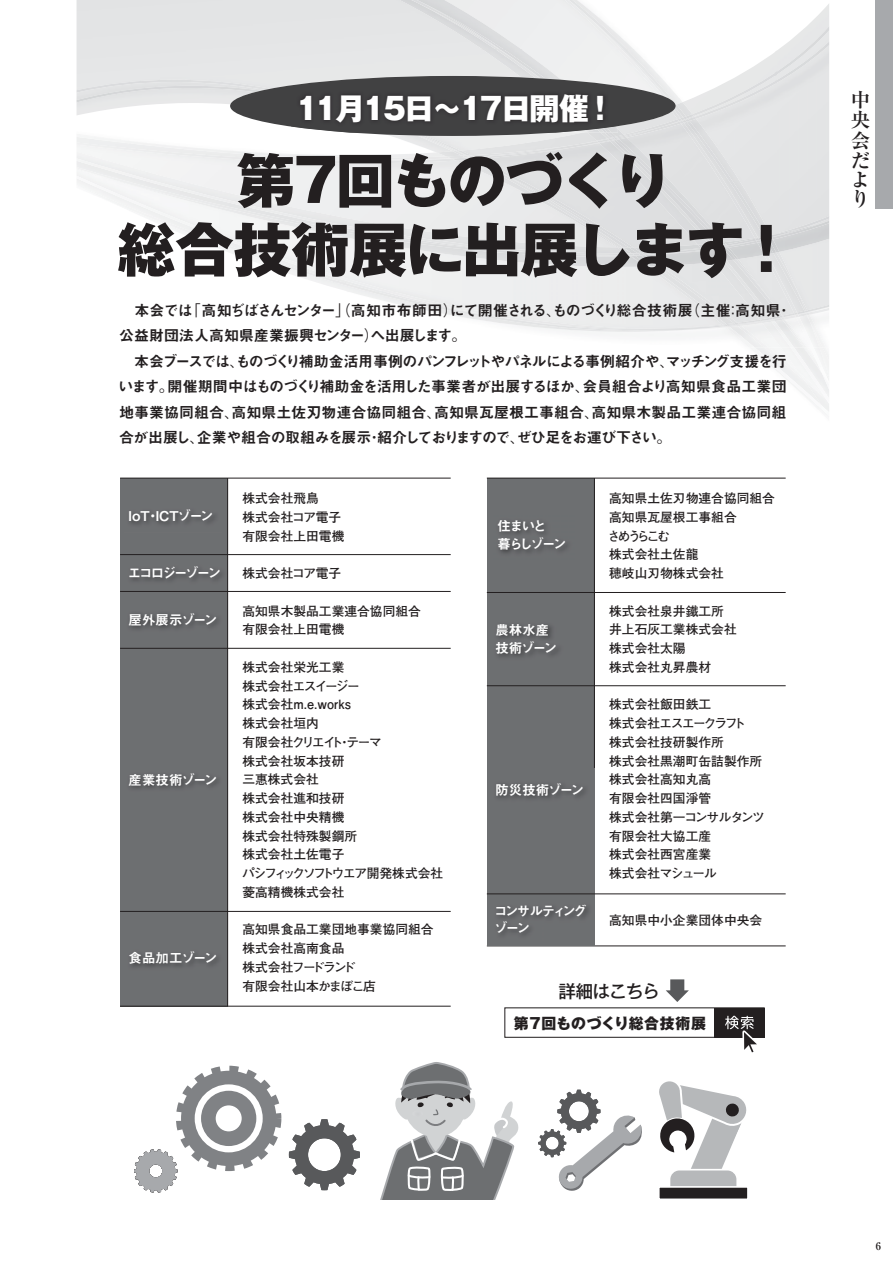
<style>
.page{position:relative;width:893px;height:1263px;background:#fff}
.page>*{position:absolute;margin:0;border:0;box-sizing:border-box;transform-origin:0 0}
.t1{font:58.5px/69px "Gothic MB101 Pro Heavy 90 pv RKSJ H";letter-spacing:-.035em;color:#231f20;text-align:center}
.t2{font:30px "Gothic MB101 Pro Heavy 90 pv RKSJ H";letter-spacing:-.08em;color:#fff}
.t3{font:19.5px/20px "Ryumin Pro Bold 90 pv RKSJ H";color:#231f20}
.t4{font:17.7px "Gothic MB101 Pro Medium 90 pv RKSJ H";letter-spacing:-.055em;color:#231f20}
.t5{font:15px/25.5px "Midashi Go Pro MB31 90 pv RKSJ H";letter-spacing:-.025em;color:#231f20}
.t6{font:14.85px "Gothic MB101 Pro Heavy 90 pv RKSJ H";letter-spacing:.05em;color:#231f20}
.t7{font:13.5px "Midashi Go Pro MB31 90 pv RKSJ H";letter-spacing:-.04em;color:#fff}
.t8{font:13.5px/18px "Midashi Go Pro MB31 90 pv RKSJ H";color:#fff}
.t9{font:13.5px/16.5px "Midashi Go Pro MB31 90 pv RKSJ H";letter-spacing:-.185em;color:#fff}
.t10{font:13.5px/18px "Midashi Go Pro MB31 90 pv RKSJ H";letter-spacing:-.135em;color:#fff}
.t11{font:13.5px "Midashi Go Pro MB31 90 pv RKSJ H";letter-spacing:-.16em;color:#fff}
.t12{font:12.75px/18.8px "Futo Go B101 Pro Bold 90 pv RKSJ H";color:#231f20}
.t13{font:10.5px "Ryumin Pro Bold 90 pv RKSJ H";color:#231f20}
.s1{font-family:"Gothic BBB Pro Medium 90 pv RKSJ H"}
</style>
<div class="page">
<div style="left:876px;top:0;width:17px;height:209px;background:#a7a9ac"></div>
<svg style="left:821px;top:391px;width:8px;height:24px"></svg>
<img style="left:822px;top:383px;width:7px;height:7px">
<img style="left:816px;top:359px;width:13px;height:24px">
<img style="left:562px;top:49px;width:7px;height:31px">
<img style="left:400px;top:0;width:124px;height:50px">
<img style="left:480px;top:49px;width:82px;height:31px">
<img style="left:541px;top:49px;width:6px;height:30px">
<img style="left:77px;top:94px;width:170px;height:10px">
<img style="left:569px;top:38px;width:112px;height:64px">
<img style="left:494px;top:49px;width:47px;height:29px">
<img style="left:412px;top:0;width:111px;height:66px">
<img style="left:725px;top:331px;width:30px;height:17px">
<img style="left:565px;top:0;width:59px;height:50px">
<img style="left:616px;top:49px;width:48px;height:47px">
<img style="left:568px;top:0;width:17px;height:14px">
<img style="left:726px;top:267px;width:38px;height:15px">
<img style="left:610px;top:140px;width:69px;height:27px">
<div style="left:679px;top:120px;width:79px;height:47px;background:#e4e5e6"></div>
<img style="left:807px;top:4px;width:22px;height:22px">
<img style="left:619px;top:102px;width:72px;height:27px">
<img style="left:451px;top:133px;width:137px;height:8px">
<img style="left:588px;top:129px;width:36px;height:12px">
<img style="left:738px;top:256px;width:41px;height:3px">
<img style="left:630px;top:256px;width:83px;height:11px">
<img style="left:703px;top:256px;width:35px;height:6px">
<img style="left:650px;top:256px;width:11px;height:10px">
<img style="left:631px;top:256px;width:19px;height:11px">
<img style="left:802px;top:216px;width:27px;height:5px">
<div style="left:352px;top:167px;width:450px;height:89px;background:#dedfe1"></div>
<img style="left:726px;top:235px;width:46px;height:7px">
<img style="left:645px;top:248px;width:56px;height:8px">
<img style="left:701px;top:244px;width:8px;height:2px">
<img style="left:790px;top:26px;width:39px;height:15px">
<img style="left:624px;top:114px;width:70px;height:21px">
<img style="left:316px;top:282px;width:513px;height:49px">
<img style="left:772px;top:221px;width:57px;height:18px">
<img style="left:728px;top:237px;width:45px;height:11px">
<img style="left:77px;top:158px;width:549px;height:96px">
<img style="left:521px;top:252px;width:97px;height:3px">
<img style="left:727px;top:240px;width:28px;height:6px">
<img style="left:645px;top:249px;width:57px;height:6px">
<img style="left:701px;top:246px;width:8px;height:4px">
<svg style="left:709px;top:242px;width:27px;height:19px"></svg>
<svg style="left:618px;top:247px;width:27px;height:9px"></svg>
<svg style="left:755px;top:235px;width:16px;height:20px"></svg>
<img style="left:694px;top:41px;width:135px;height:78px">
<img style="left:626px;top:117px;width:70px;height:21px">
<svg style="left:672px;top:105px;width:18px;height:19px"></svg>
<img style="left:77px;top:135px;width:374px;height:25px">
<img style="left:446px;top:145px;width:14px;height:13px">
<img style="left:625px;top:126px;width:38px;height:11px">
<img style="left:597px;top:136px;width:29px;height:7px">
<svg style="left:453px;top:151px;width:26px;height:9px"></svg>
<img style="left:693px;top:308px;width:136px;height:22px">
<img style="left:741px;top:323px;width:21px;height:4px">
<img style="left:761px;top:322px;width:21px;height:1px">
<img style="left:77px;top:176px;width:125px;height:51px">
<img style="left:190px;top:227px;width:162px;height:52px">
<img style="left:333px;top:279px;width:360px;height:52px">
<img style="left:518px;top:320px;width:206px;height:11px">
<img style="left:723px;top:321px;width:38px;height:5px">
<svg style="left:761px;top:310px;width:49px;height:12px"></svg>
<svg style="left:722px;top:323px;width:19px;height:4px"></svg>
<div style="left:120px;top:478px;width:108px;height:528px;background:#6d6f71"></div>
<svg style="left:228px;top:562px;width:1px;height:27px"></svg>
<hr style="left:120px;top:478px;width:331px;height:1px;background:#231f20">
<hr style="left:120px;top:554px;width:331px;height:1px;background:#231f20">
<hr style="left:120px;top:591px;width:331px;height:1px;background:#231f20">
<hr style="left:487px;top:946px;width:299px;height:1px;background:#231f20">
<hr style="left:120px;top:648px;width:331px;height:1px;background:#231f20">
<hr style="left:120px;top:911px;width:331px;height:1px;background:#231f20">
<hr style="left:120px;top:1006px;width:331px;height:1px;background:#231f20">
<hr style="left:227px;top:478px;width:1px;height:528px;background:#231f20">
<div style="left:487px;top:478px;width:107px;height:468px;background:#6d6f71"></div>
<hr style="left:487px;top:592px;width:299px;height:1px;background:#231f20">
<hr style="left:487px;top:478px;width:299px;height:1px;background:#231f20">
<hr style="left:487px;top:685px;width:299px;height:1px;background:#231f20">
<hr style="left:487px;top:894px;width:299px;height:1px;background:#231f20">
<hr style="left:594px;top:478px;width:1px;height:290px;background:#231f20">
<div style="left:714px;top:1008px;width:50px;height:29px;background:#231f20"></div>
<div style="left:504px;top:1007px;width:261px;height:31px;border:1px solid #231f20"></div>
<svg style="left:725px;top:1016px;width:36px;height:37px"></svg>
<svg style="left:666px;top:979px;width:23px;height:23px"></svg>
<svg style="left:659px;top:1081px;width:89px;height:118px"></svg>
<svg style="left:134px;top:1149px;width:43px;height:44px"></svg>
<svg style="left:289px;top:1119px;width:71px;height:71px"></svg>
<svg style="left:538px;top:1090px;width:104px;height:101px"></svg>
<div style="left:181px;top:1071px;width:95px;height:95px;background:#808285;border-radius:50%"></div>
<div style="left:176px;top:1066px;width:105px;height:105px;border:10px dashed #808285;border-radius:50%"></div>
<div style="left:195px;top:1084px;width:68px;height:68px;background:#fff;border-radius:50%"></div>
<div style="left:201px;top:1091px;width:55px;height:55px;background:#808285;border-radius:50%"></div>
<div style="left:216px;top:1105px;width:26px;height:26px;background:#fff;border-radius:50%"></div>
<svg style="left:380px;top:1062px;width:139px;height:137px"></svg>
<div style="left:230px;top:76px;width:446px;height:60px;background:#414142;border-radius:50%"></div>
<svg style="left:597px;top:126px;width:22px;height:15px"></svg>
<img style="left:291px;top:94px;width:327px;height:39px">
<p class="t2" style="left:296px;top:97px;width:320px">11月15日～17日開催！</p>
<p class="t1" style="left:117px;top:154px;width:680px">第7回ものづくり<br>総合技術展に出展します！</p>
<p class="t5" style="left:119px;top:299px;width:674px">　本会では<span class="s1">「</span>高知ぢばさんセンター<span class="s1">」（</span>高知市布師田<span class="s1">）</span>にて開催される<span class="s1">、</span>ものづくり総合技術展<span class="s1">（</span>主催<span class="s1">：</span>高知県<span class="s1">・</span>公益財団法人高知県産業振興センター<span class="s1">）</span>へ出展します<span class="s1">。<br></span>　本会ブースでは<span class="s1">、</span>ものづくり補助金活用事例のパンフレットやパネルによる事例紹介や<span class="s1">、</span>マッチング支援を行います<span class="s1">。</span>開催期間中はものづくり補助金を活用した事業者が出展するほか<span class="s1">、</span>会員組合より高知県食品工業団地事業協同組合<span class="s1">、</span>高知県土佐刃物連合協同組合<span class="s1">、</span>高知県瓦屋根工事組合<span class="s1">、</span>高知県木製品工業連合協同組合が出展し<span class="s1">、</span>企業や組合の取組みを展示<span class="s1">・</span>紹介しておりますので<span class="s1">、</span>ぜひ足をお運び下さい<span class="s1">。</span></p>
<p class="t8" style="left:129px;top:509px;width:87px">IoT・ICTゾーン</p>
<p class="t11" style="left:128px;top:567px;width:95px">エコロジーゾーン</p>
<p class="t7" style="left:129px;top:614px;width:90px">屋外展示ゾーン</p>
<p class="t7" style="left:129px;top:774px;width:90px">産業技術ゾーン</p>
<p class="t7" style="left:129px;top:953px;width:90px">食品加工ゾーン</p>
<p class="t12" style="left:242px;top:491px;width:103px">株式会社飛鳥<br>株式会社コア電子有限会社上田電機</p>
<p class="t12" style="left:242px;top:566px;width:100px">株式会社コア電子</p>
<p class="t12" style="left:242px;top:603px;width:180px">高知県木製品工業連合協同組合有限会社上田電機</p>
<p class="t12" style="left:242px;top:659px;width:203px">株式会社栄光工業<br>株式会社エスイージー<br>株式会社m.e.works<br>株式会社垣内<br>有限会社クリエイト・テーマ<br>株式会社坂本技研<br>三惠株式会社<br>株式会社進和技研<br>株式会社中央精機<br>株式会社特殊製鋼所<br>株式会社土佐電子<br>パシフィックソフトウエア開発株式会社菱高精機株式会社</p>
<p class="t12" style="left:242px;top:922px;width:193px">高知県食品工業団地事業協同組合株式会社高南食品<br>株式会社フードランド<br>有限会社山本かまぼこ店</p>
<p class="t10" style="left:498px;top:519px;width:70px">住まいと<br>暮らしゾーン</p>
<p class="t8" style="left:495px;top:622px;width:63px">農林水産技術ゾーン</p>
<p class="t7" style="left:495px;top:784px;width:90px">防災技術ゾーン</p>
<p class="t9" style="left:494px;top:905px;width:94px">コンサルティングゾーン</p>
<p class="t12" style="left:607px;top:491px;width:169px">高知県土佐刃物連合協同組合高知県瓦屋根工事組合<br>さめうらこむ<br>株式会社土佐龍<br>穂岐山刃物株式会社</p>
<p class="t12" style="left:609px;top:603px;width:129px">株式会社泉井鐵工所井上石灰工業株式会社株式会社太陽<br>株式会社丸昇農材</p>
<p class="t12" style="left:609px;top:697px;width:157px">株式会社飯田鉄工<br>株式会社エスエークラフト<br>株式会社技研製作所<br>株式会社黒潮町缶詰製作所株式会社高知丸高<br>有限会社四国淨管<br>株式会社第一コンサルタンツ有限会社大協工産<br>株式会社西宮産業<br>株式会社マシュール</p>
<p class="t12" style="left:609px;top:912px;width:154px">高知県中小企業団体中央会</p>
<p class="t4" style="left:558px;top:985px;width:103px">詳細はこちら</p>
<p class="t6" style="left:514px;top:1017px;width:194px">第7回ものづくり総合技術展</p>
<p class="t3" style="left:851px;top:92px;width:20px">中央会だより</p>
<p class="t13" style="left:876px;top:1242px;width:7px">6</p>
</div>
